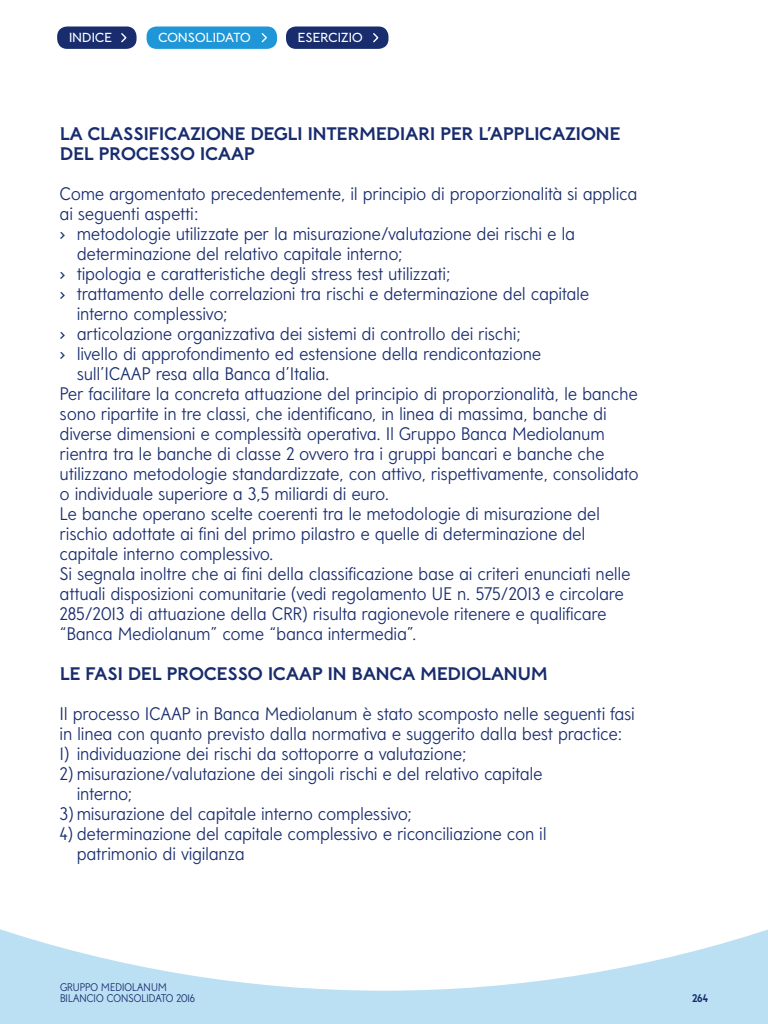
<style>
.page{position:relative;width:768px;height:1024px;background:#fff}
.page>*{position:absolute;margin:0;border:0;box-sizing:border-box;transform-origin:0 0}
.t1{font:300 18px/20px "Mediolanum Sans";letter-spacing:.02em;color:#192d6e}
.t2{font:18px/20px "Mediolanum Semi serif Headline Bold";letter-spacing:.01em;color:#192d6e}
.t3{font:13px "Mediolanum Semi serif Headline Regular";letter-spacing:.015em;color:#fff}
.t4{font:300 11px/11px "Mediolanum Sans";letter-spacing:.01em;color:#192d6e}
.t5{font:700 11px "Mediolanum Sans";color:#192d6e}
.s1{font-family:"Inter Face";font-weight:400}
</style>
<div class="page">
<svg style="left:0;top:929px;width:768px;height:95px;fill:#bbdff3"></svg>
<div style="left:57px;top:26px;width:80px;height:23px;background:#192d6e;border-radius:10px"></div>
<svg style="left:121px;top:33px;width:6px;height:10px"></svg>
<div style="left:147px;top:26px;width:130px;height:23px;background:#1e96d7;border-radius:10px"></div>
<svg style="left:261px;top:33px;width:6px;height:10px"></svg>
<div style="left:286px;top:26px;width:103px;height:23px;background:#192d6e;border-radius:10px"></div>
<svg style="left:373px;top:33px;width:6px;height:10px"></svg>
<p class="t3" style="left:69px;top:30px;width:44px">INDICE</p>
<p class="t3" style="left:158px;top:30px;width:94px">CONSOLIDATO</p>
<p class="t3" style="left:298px;top:30px;width:66px">ESERCIZIO</p>
<p class="t2" style="left:60px;top:124px;width:562px">LA CLASSIFICAZIONE DEGLI INTERMEDIARI PER L’APPLICAZIONE<br>DEL PROCESSO ICAAP</p>
<p class="t1" style="left:60px;top:184px;width:579px">Come argomentato precedentemente, il principio di proporzionalità si applica</p>
<p class="t1" style="left:60px;top:204px;width:140px">ai seguenti aspetti:</p>
<p class="t1" style="left:60px;top:224px;width:516px"><span class="s1">›</span> metodologie utilizzate per la misurazione/valutazione dei rischi e la</p>
<p class="t1" style="left:77px;top:244px;width:327px">determinazione del relativo capitale interno;</p>
<p class="t1" style="left:60px;top:264px;width:392px"><span class="s1">›</span> tipologia e caratteristiche degli stress test utilizzati;</p>
<p class="t1" style="left:60px;top:284px;width:531px"><span class="s1">›</span> trattamento delle correlazioni tra rischi e determinazione del capitale</p>
<p class="t1" style="left:77px;top:304px;width:152px">interno complessivo;</p>
<p class="t1" style="left:60px;top:324px;width:462px"><span class="s1">›</span> articolazione organizzativa dei sistemi di controllo dei rischi;</p>
<p class="t1" style="left:60px;top:344px;width:482px"><span class="s1">›</span> livello di approfondimento ed estensione della rendicontazione</p>
<p class="t1" style="left:77px;top:364px;width:254px">sull’ICAAP resa alla Banca d’Italia.</p>
<p class="t1" style="left:60px;top:384px;width:579px">Per facilitare la concreta attuazione del principio di proporzionalità, le banche</p>
<p class="t1" style="left:60px;top:404px;width:548px">sono ripartite in tre classi, che identificano, in linea di massima, banche di</p>
<p class="t1" style="left:60px;top:424px;width:546px">diverse dimensioni e complessità operativa. Il Gruppo Banca Mediolanum</p>
<p class="t1" style="left:60px;top:444px;width:546px">rientra tra le banche di classe 2 ovvero tra i gruppi bancari e banche che</p>
<p class="t1" style="left:60px;top:464px;width:580px">utilizzano metodologie standardizzate, con attivo, rispettivamente, consolidato</p>
<p class="t1" style="left:60px;top:484px;width:330px">o individuale superiore a 3,5 miliardi di euro.</p>
<p class="t1" style="left:60px;top:504px;width:541px">Le banche operano scelte coerenti tra le metodologie di misurazione del</p>
<p class="t1" style="left:60px;top:524px;width:527px">rischio adottate ai fini del primo pilastro e quelle di determinazione del</p>
<p class="t1" style="left:60px;top:544px;width:215px">capitale interno complessivo.</p>
<p class="t1" style="left:60px;top:564px;width:572px">Si segnala inoltre che ai fini della classificazione base ai criteri enunciati nelle</p>
<p class="t1" style="left:60px;top:584px;width:565px">attuali disposizioni comunitarie (vedi regolamento UE n. 575/2013 e circolare</p>
<p class="t1" style="left:60px;top:604px;width:548px">285/2013 di attuazione della CRR) risulta ragionevole ritenere e qualificare</p>
<p class="t1" style="left:60px;top:624px;width:358px">“Banca Mediolanum” come “banca intermedia”.</p>
<p class="t2" style="left:60px;top:664px;width:489px">LE FASI DEL PROCESSO ICAAP IN BANCA MEDIOLANUM</p>
<p class="t1" style="left:60px;top:704px;width:576px">Il processo ICAAP in Banca Mediolanum è stato scomposto nelle seguenti fasi in linea con quanto previsto dalla normativa e suggerito dalla best practice:</p>
<p class="t1" style="left:60px;top:744px;width:408px">1) individuazione dei rischi da sottoporre a valutazione;</p>
<p class="t1" style="left:77px;top:764px;width:467px;text-indent:-17px">2) misurazione/valutazione dei singoli rischi e del relativo capitale interno;</p>
<p class="t1" style="left:60px;top:804px;width:353px">3) misurazione del capitale interno complessivo;</p>
<p class="t1" style="left:77px;top:824px;width:471px;text-indent:-17px">4) determinazione del capitale complessivo e riconciliazione con il patrimonio di vigilanza</p>
<p class="t4" style="left:60px;top:982px;width:137px">GRUPPO MEDIOLANUM<br>BILANCIO CONSOLIDATO 2016</p>
<p class="t5" style="left:692px;top:992px;width:17px">264</p>
</div>
